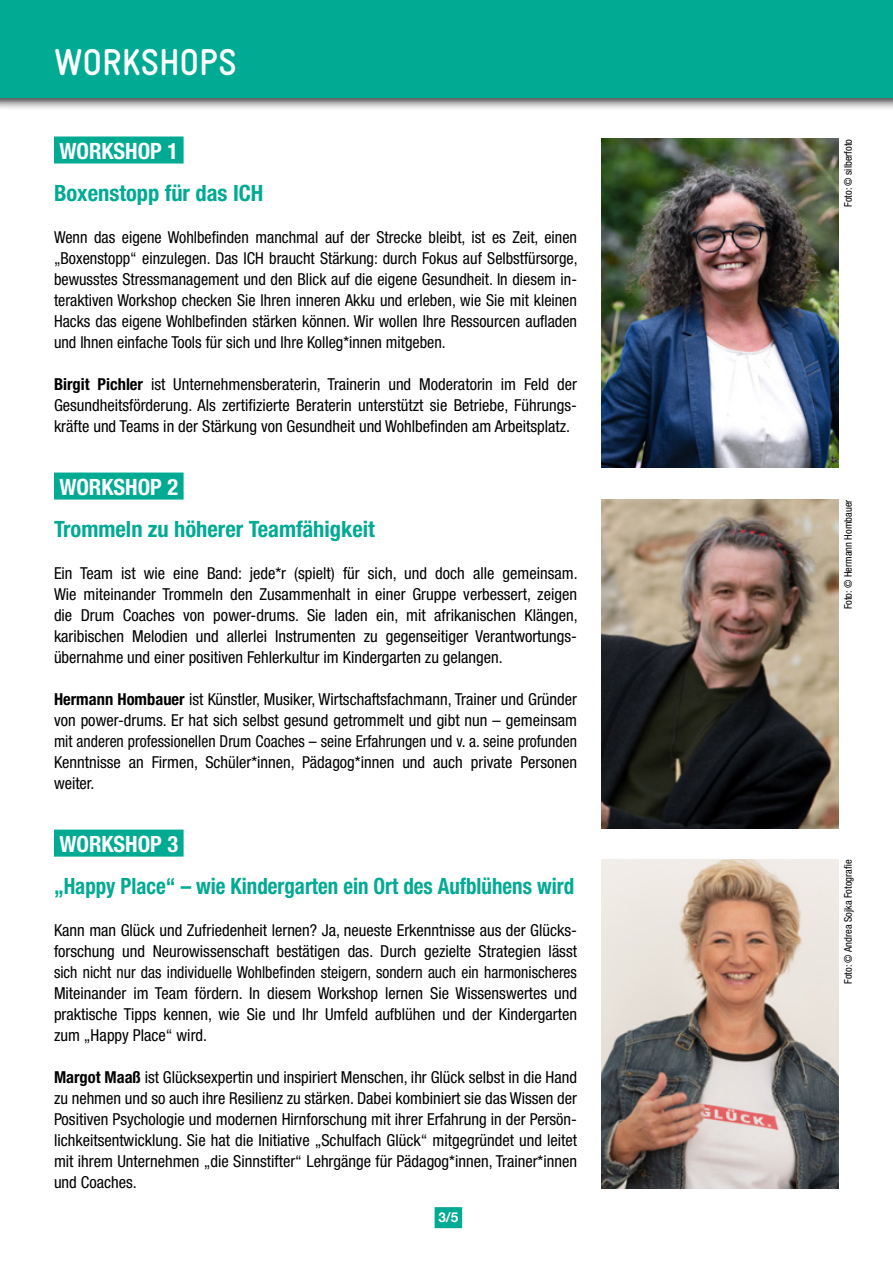
<style>
.page{position:relative;width:893px;height:1263px;background:#fff}
.page>*{position:absolute;margin:0;border:0;box-sizing:border-box;transform-origin:0 0}
.t1{font:700 37.5px "Gravur Condensed";color:#fff}
.t2{font:700 condensed 22.5px "Helvetica Neue LT Pro";color:#00aa93;scale:.93 1}
.t3{font:700 condensed 22.5px "Helvetica Neue LT Pro";color:#00aa93}
.t4{font:700 condensed 22.5px "Helvetica Neue LT Pro";color:#fff}
.t5{font:condensed 16.5px/21px "Helvetica Neue LT Pro";color:#000;text-align:justify}
.t6{font:700 13.5px "Helvetica Neue";color:#fff}
.t7{font:condensed 10.5px "Helvetica Neue LT Pro";color:#000}
.s1{font-weight:700}
</style>
<div class="page">
<div style="left:0;top:0;width:893px;height:110px;background:#000;opacity:.75"></div>
<div style="left:0;top:0;width:893px;height:98px;background:#00aa93"></div>
<div style="left:54px;top:137px;width:130px;height:27px;background:#00aa93"></div>
<div style="left:54px;top:473px;width:130px;height:27px;background:#00aa93"></div>
<div style="left:54px;top:830px;width:130px;height:27px;background:#00aa93"></div>
<div style="left:435px;top:1207px;width:27px;height:21px;background:#00aa93"></div>
<img style="left:601px;top:139px;width:238px;height:329px">
<img style="left:601px;top:499px;width:238px;height:329px">
<img style="left:601px;top:860px;width:238px;height:328px">
<h1 class="t1" style="left:54px;top:41px;width:184px">WORKSHOPS</h1>
<h2 class="t4" style="left:59px;top:137px;width:120px">WORKSHOP 1</h2>
<h2 class="t3" style="left:54px;top:179px;width:211px">Boxenstopp für das ICH</h2>
<p class="t5" style="left:54px;top:227px;width:525px">Wenn das eigene Wohlbefinden manchmal auf der Strecke bleibt, ist es Zeit, einen „Boxenstopp“ einzulegen. Das ICH braucht Stärkung: durch Fokus auf Selbstfürsorge, bewusstes Stressmanagement und den Blick auf die eigene Gesundheit. In diesem in&shy;teraktiven Workshop checken Sie Ihren inneren Akku und erleben, wie Sie mit kleinen Hacks das eigene Wohlbefinden stärken können. Wir wollen Ihre Ressourcen aufladen und Ihnen einfache Tools für sich und Ihre Kolleg*innen mitgeben.</p>
<p class="t5" style="left:54px;top:374px;width:525px"><span class="s1">Birgit Pichler</span> ist Unternehmensberaterin, Trainerin und Moderatorin im Feld der Gesundheitsförderung. Als zertifizierte Beraterin unterstützt sie Betriebe, Führungs&shy;kräfte und Teams in der Stärkung von Gesundheit und Wohlbefinden am Arbeitsplatz.</p>
<h2 class="t4" style="left:59px;top:473px;width:120px">WORKSHOP 2</h2>
<h2 class="t3" style="left:54px;top:515px;width:322px">Trommeln zu höherer Teamfähigkeit</h2>
<p class="t5" style="left:54px;top:563px;width:525px">Ein Team ist wie eine Band: jede*r (spielt) für sich, und doch alle gemeinsam.<br>Wie miteinander Trommeln den Zusammenhalt in einer Gruppe verbessert, zeigen die Drum Coaches von power-drums. Sie laden ein, mit afrikanischen Klängen, karibischen Melodien und allerlei Instrumenten zu gegenseitiger Verantwortungs&shy;übernahme und einer positiven Fehlerkultur im Kindergarten zu gelangen.</p>
<p class="t5" style="left:54px;top:689px;width:524px"><span class="s1">Hermann Hombauer</span> ist Künstler, Musiker, Wirtschaftsfachmann, Trainer und Gründer von power-drums. Er hat sich selbst gesund getrommelt und gibt nun – gemeinsam mit anderen professionellen Drum Coaches – seine Erfahrungen und v. a. seine profunden Kenntnisse an Firmen, Schüler*innen, Pädagog*innen und auch private Personen weiter.</p>
<h2 class="t4" style="left:59px;top:830px;width:120px">WORKSHOP 3</h2>
<h2 class="t2" style="left:54px;top:872px;width:561px">„Happy Place“ – wie Kindergarten ein Ort des Aufblühens wird</h2>
<p class="t5" style="left:54px;top:920px;width:525px">Kann man Glück und Zufriedenheit lernen? Ja, neueste Erkenntnisse aus der Glücks&shy;forschung und Neurowissenschaft bestätigen das. Durch gezielte Strategien lässt sich nicht nur das individuelle Wohlbefinden steigern, sondern auch ein harmonischeres Miteinander im Team fördern. In diesem Workshop lernen Sie Wissenswertes und praktische Tipps kennen, wie Sie und Ihr Umfeld aufblühen und der Kindergarten zum „Happy Place“ wird.</p>
<p class="t5" style="left:54px;top:1067px;width:525px"><span class="s1">Margot Maaß</span> ist Glücksexpertin und inspiriert Menschen, ihr Glück selbst in die Hand zu nehmen und so auch ihre Resilienz zu stärken. Dabei kombiniert sie das Wissen der Positiven Psychologie und modernen Hirnforschung mit ihrer Erfahrung in der Persön&shy;lichkeitsentwicklung. Sie hat die Initiative „Schulfach Glück“ mitgegründet und leitet mit ihrem Unternehmen „die Sinnstifter“ Lehrgänge für Pädagog*innen, Trainer*innen und Coaches.</p>
<p class="t6" style="left:438px;top:1207px;width:22px">3/5</p>
<p class="t7" style="left:842px;top:207px;width:70px;rotate:-90deg">Foto: © silberfoto</p>
<p class="t7" style="left:842px;top:609px;width:111px;rotate:-90deg">Foto: © Hermann Hombauer</p>
<p class="t7" style="left:842px;top:984px;width:126px;rotate:-90deg">Foto: © Andrea Sojka Fotografie</p>
</div>
